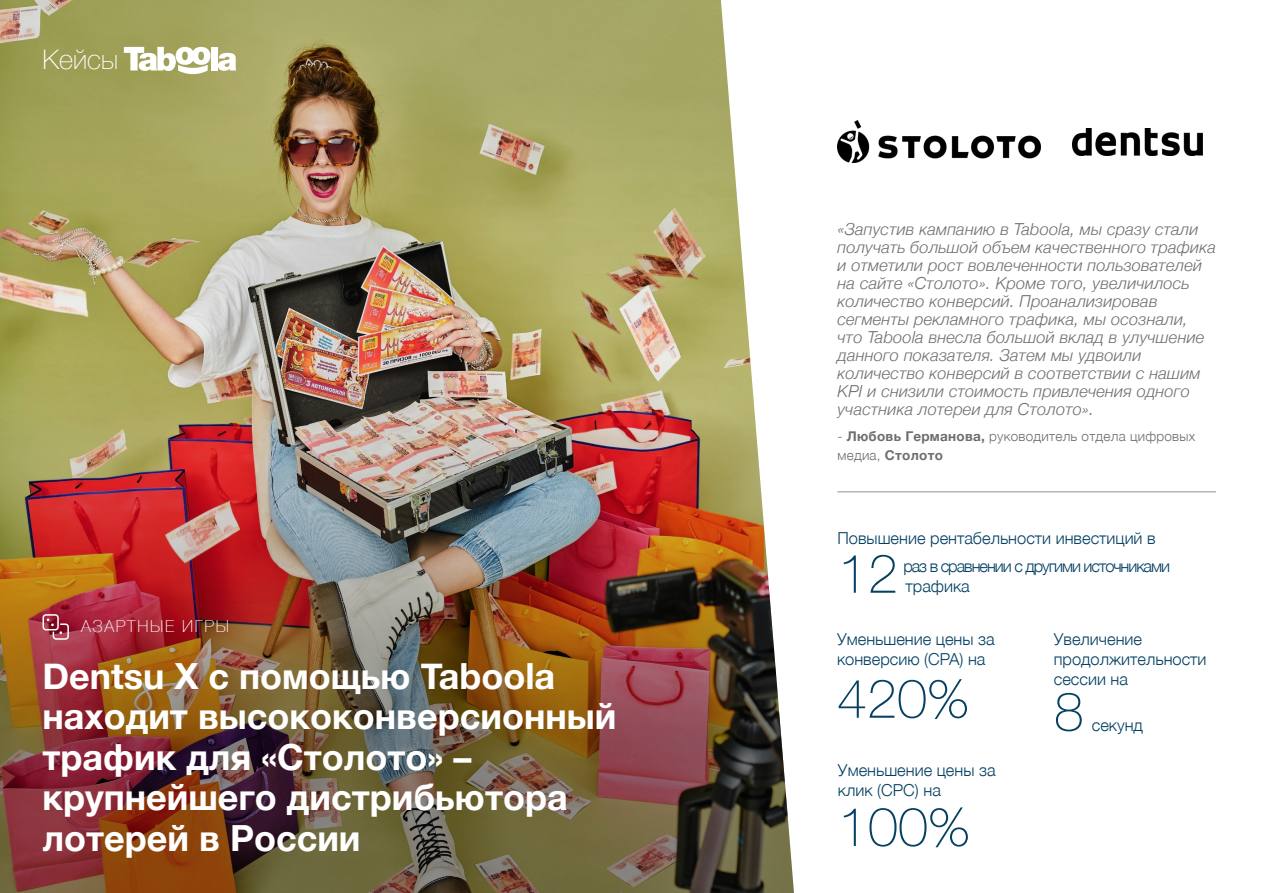
<style>
.page{position:relative;width:1263px;height:893px;background:#fff}
.page>*{position:absolute;margin:0;border:0;box-sizing:border-box;transform-origin:0 0}
.t1{font:100 54px "Helvetica Neue LT Std";color:#064163}
.t2{font:700 36px/40.5px "Helvetica Neue";color:#fff}
.t3{font:100 27px "Helvetica Neue";color:#fff}
.t4{font:italic 300 16.5px/18px "Helvetica Neue";letter-spacing:.01em;color:#6d6e71}
.t5{font:300 16.5px/19.8px "Helvetica Neue";color:#064163}
.t6{font:100 16.5px "Helvetica Neue";letter-spacing:.1em;color:#fff}
.t7{font:300 13.5px/19.5px "Helvetica Neue";letter-spacing:.02em;color:#6d6e71}
.s1{font-family:"Helvetica Neue LT Std"}
.s2{font-weight:700}
</style>
<div class="page">
<img style="left:0;top:0;width:794px;height:893px">
<div style="left:211px;top:47px;width:7px;height:23px;background:#fff"></div>
<svg style="left:218px;top:53px;width:18px;height:18px"></svg>
<svg style="left:124px;top:47px;width:86px;height:27px"></svg>
<hr style="left:837px;top:491px;width:379px;height:1px;background:#000">
<img style="left:1073px;top:128px;width:129px;height:27px">
<svg style="left:43px;top:614px;width:26px;height:26px"></svg>
<img style="left:837px;top:120px;width:203px;height:43px">
<h3 class="t3" style="left:43px;top:39px;width:77px">Кейсы</h3>
<p class="t6" style="left:81px;top:614px;width:150px">АЗАРТНЫЕ ИГРЫ</p>
<h2 class="t2" style="left:43px;top:657px;width:575px">Dentsu X с помощью Taboola находит высококонверсионный трафик для «Столото» – крупнейшего дистрибьютора лотерей в России</h2>
<p class="t4" style="left:837px;top:219px;width:380px">«Запустив кампанию в Taboola, мы сразу стали получать большой объем качественного трафика и отметили рост вовлеченности пользователей на сайте «Столото». Кроме того, увеличилось количество конверсий. Проанализировав сегменты рекламного трафика, мы осознали, что Taboola внесла большой вклад в улучшение данного показателя. Затем мы удвоили количество конверсий в соответствии с нашим KPI и снизили стоимость привлечения одного участника лотереи для Столото».</p>
<p class="t7" style="left:837px;top:425px;width:359px"><span class="s1">-</span> <span class="s2">Любовь Германова,</span> руководитель отдела цифровых медиа<span class="s1">,</span> <span class="s2">Столото</span></p>
<p class="t5" style="left:903px;top:523px;width:268px;line-height:27.9px;text-indent:-66px">Повышение рентабельности инвестиций в раз в сравнении с другими источниками</p>
<h1 class="t1" style="left:838px;top:543px;width:62px">12</h1>
<p class="t5" style="left:905px;top:575px;width:66px">трафика</p>
<p class="t5" style="left:837px;top:628px;width:159px">Уменьшение цены за конверсию (CPA) на</p>
<h1 class="t1" style="left:837px;top:668px;width:134px">420%</h1>
<p class="t5" style="left:838px;top:759px;width:159px">Уменьшение цены за клик (CPC) на</p>
<h1 class="t1" style="left:838px;top:796px;width:134px">100%</h1>
<p class="t5" style="left:1054px;top:628px;width:154px">Увеличение продолжительности сессии на</p>
<h1 class="t1" style="left:1054px;top:681px;width:32px">8</h1>
<p class="t5" style="left:1092px;top:714px;width:53px">секунд</p>
</div>
